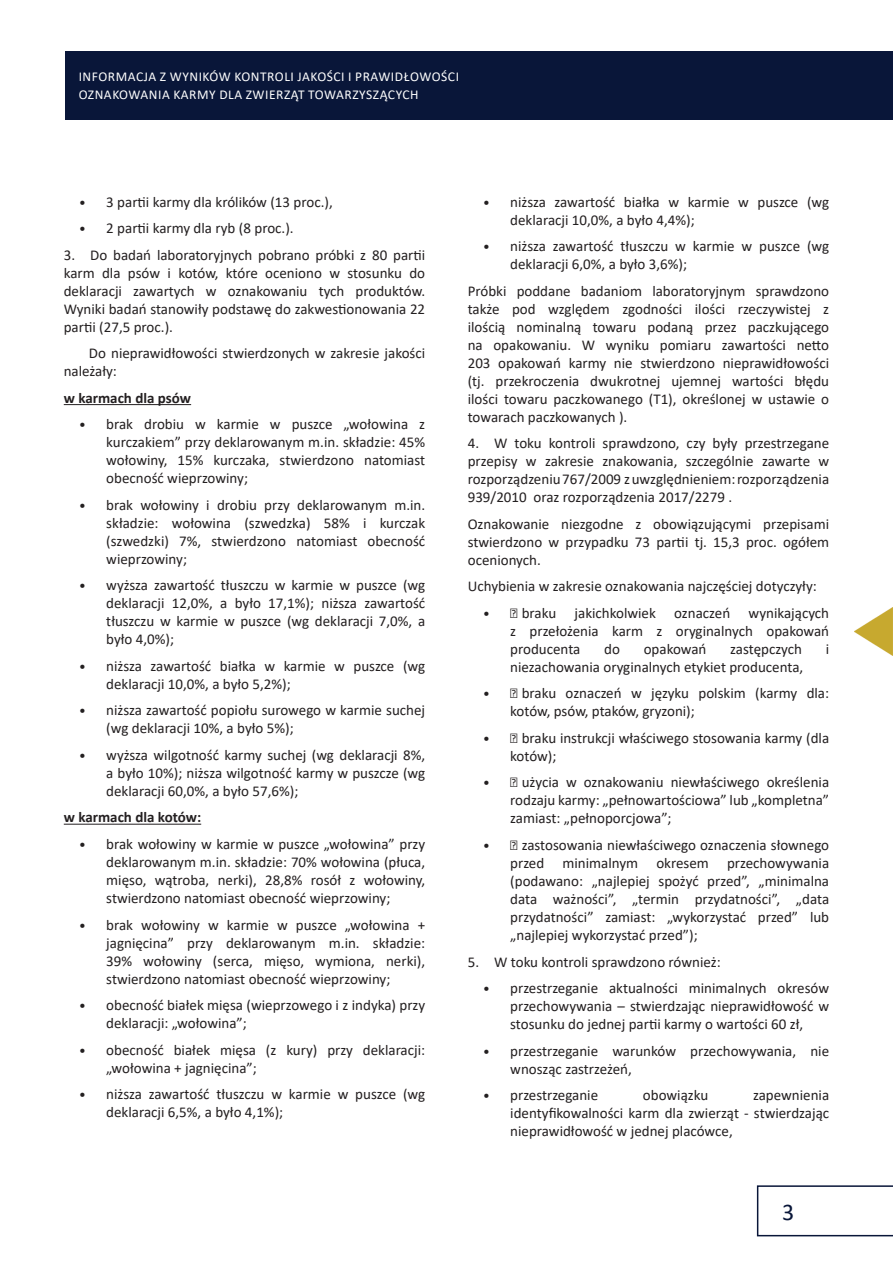
<style>
.page{position:relative;width:893px;height:1263px;background:#fff}
.page>*{position:absolute;margin:0;border:0;box-sizing:border-box;transform-origin:0 0}
.t1{font:24px "Calibri";color:#091639}
.t2{font:15px/18px "Calibri";color:#231f20;text-align:justify}
.t3{font:700 15px "Calibri";color:#231f20}
.t4{font:13.5px/18px "Calibri";letter-spacing:.04em;color:#fff}
.s1{font-size:13.5px}
</style>
<div class="page">
<svg style="left:757px;top:1185px;width:136px;height:51px"></svg>
<div style="left:66px;top:51px;width:827px;height:68px;background:#091639"></div>
<img style="left:855px;top:607px;width:38px;height:49px">
<hr style="left:64px;top:404px;width:127px;height:1px;background:#231f20">
<hr style="left:64px;top:824px;width:137px;height:1px;background:#231f20">
<p class="t4" style="left:79px;top:67px;width:382px">INFORMACJA Z WYNIKÓW KONTROLI JAKOŚCI I PRAWIDŁOWOŚCI<br>OZNAKOWANIA KARMY DLA ZWIERZĄT TOWARZYSZĄCYCH</p>
<p class="t2" style="left:79px;top:192px;width:255px"><span class="s1">•</span> 3 partii karmy dla królików (13 proc.),</p>
<p class="t2" style="left:79px;top:219px;width:216px"><span class="s1">•</span> 2 partii karmy dla ryb (8 proc.).</p>
<p class="t2" style="left:64px;top:245px;width:363px">3. Do badań laboratoryjnych pobrano próbki z 80 partii karm dla psów i kotów, które oceniono w stosunku do deklaracji zawartych w oznakowaniu tych produktów.<br>Wyniki badań stanowiły podstawę do zakwestionowania 22 partii (27,5 proc.).</p>
<p class="t2" style="left:64px;top:344px;width:363px;text-indent:25px">Do nieprawidłowości stwierdzonych w zakresie jakości należały:</p>
<p class="t3" style="left:64px;top:387px;width:129px">w karmach dla psów</p>
<p class="t2" style="left:106px;top:415px;width:320px;text-indent:-27px"><span class="s1">•</span> brak drobiu w karmie w puszce „wołowina z kurczakiem” przy deklarowanym m.in. składzie: 45% wołowiny, 15% kurczaka, stwierdzono natomiast obecność wieprzowiny;</p>
<p class="t2" style="left:106px;top:496px;width:320px;text-indent:-27px"><span class="s1">•</span> brak wołowiny i drobiu przy deklarowanym m.in. składzie: wołowina (szwedzka) 58% i kurczak (szwedzki) 7%, stwierdzono natomiast obecność wieprzowiny;</p>
<p class="t2" style="left:106px;top:576px;width:320px;text-indent:-27px"><span class="s1">•</span> wyższa zawartość tłuszczu w karmie w puszce (wg deklaracji 12,0%, a było 17,1%); niższa zawartość tłuszczu w karmie w puszce (wg deklaracji 7,0%, a było 4,0%);</p>
<p class="t2" style="left:106px;top:657px;width:320px;text-indent:-27px"><span class="s1">•</span> niższa zawartość białka w karmie w puszce (wg deklaracji 10,0%, a było 5,2%);</p>
<p class="t2" style="left:106px;top:701px;width:320px;text-indent:-27px"><span class="s1">•</span> niższa zawartość popiołu surowego w karmie suchej (wg deklaracji 10%, a było 5%);</p>
<p class="t2" style="left:106px;top:746px;width:320px;text-indent:-27px"><span class="s1">•</span> wyższa wilgotność karmy suchej (wg deklaracji 8%, a było 10%); niższa wilgotność karmy w puszcze (wg deklaracji 60,0%, a było 57,6%);</p>
<p class="t3" style="left:64px;top:807px;width:139px">w karmach dla kotów:</p>
<p class="t2" style="left:106px;top:835px;width:320px;text-indent:-27px"><span class="s1">•</span> brak wołowiny w karmie w puszce „wołowina” przy deklarowanym m.in. składzie: 70% wołowina (płuca, mięso, wątroba, nerki), 28,8% rosół z wołowiny, stwierdzono natomiast obecność wieprzowiny;</p>
<p class="t2" style="left:106px;top:915px;width:320px;text-indent:-27px"><span class="s1">•</span> brak wołowiny w karmie w puszce „wołowina + jagnięcina” przy deklarowanym m.in. składzie:<br>39% wołowiny (serca, mięso, wymiona, nerki), stwierdzono natomiast obecność wieprzowiny;</p>
<p class="t2" style="left:106px;top:996px;width:320px;text-indent:-27px"><span class="s1">•</span> obecność białek mięsa (wieprzowego i z indyka) przy deklaracji: „wołowina”;</p>
<p class="t2" style="left:106px;top:1040px;width:320px;text-indent:-27px"><span class="s1">•</span> obecność białek mięsa (z kury) przy deklaracji: „wołowina + jagnięcina”;</p>
<p class="t2" style="left:106px;top:1085px;width:320px;text-indent:-27px"><span class="s1">•</span> niższa zawartość tłuszczu w karmie w puszce (wg deklaracji 6,5%, a było 4,1%);</p>
<p class="t2" style="left:510px;top:192px;width:320px;text-indent:-27px"><span class="s1">•</span> niższa zawartość białka w karmie w puszce (wg deklaracji 10,0%, a było 4,4%);</p>
<p class="t2" style="left:510px;top:237px;width:320px;text-indent:-27px"><span class="s1">•</span> niższa zawartość tłuszczu w karmie w puszce (wg deklaracji 6,0%, a było 3,6%);</p>
<p class="t2" style="left:468px;top:281px;width:363px">Próbki poddane badaniom laboratoryjnym sprawdzono także pod względem zgodności ilości rzeczywistej z ilością nominalną towaru podaną przez paczkującego na opakowaniu. W wyniku pomiaru zawartości netto 203 opakowań karmy nie stwierdzono nieprawidłowości (tj. przekroczenia dwukrotnej ujemnej wartości błędu ilości towaru paczkowanego (T1), określonej w ustawie o towarach paczkowanych ).</p>
<p class="t2" style="left:468px;top:434px;width:363px">4. W toku kontroli sprawdzono, czy były przestrzegane przepisy w zakresie znakowania, szczególnie zawarte w rozporządzeniu 767/2009 z uwzględnieniem: rozporządzenia 939/2010 oraz rozporządzenia 2017/2279 .</p>
<p class="t2" style="left:468px;top:515px;width:363px">Oznakowanie niezgodne z obowiązującymi przepisami stwierdzono w przypadku 73 partii tj. 15,3 proc. ogółem ocenionych.</p>
<p class="t2" style="left:468px;top:577px;width:351px">Uchybienia w zakresie oznakowania najczęściej dotyczyły:</p>
<p class="t2" style="left:510px;top:604px;width:320px;text-indent:-27px"><span class="s1">•</span> braku jakichkolwiek oznaczeń wynikających z przełożenia karm z oryginalnych opakowań producenta</p>
<p class="t2" style="left:604px;top:640px;width:17px">do</p>
<p class="t2" style="left:644px;top:640px;width:64px">opakowań</p>
<p class="t2" style="left:730px;top:640px;width:73px">zastępczych</p>
<p class="t2" style="left:826px;top:640px;width:5px">i</p>
<p class="t2" style="left:510px;top:658px;width:294px">niezachowania oryginalnych etykiet producenta,</p>
<p class="t2" style="left:510px;top:684px;width:320px;text-indent:-27px"><span class="s1">•</span> braku oznaczeń w języku polskim (karmy dla: kotów, psów, ptaków, gryzoni);</p>
<p class="t2" style="left:510px;top:729px;width:320px;text-indent:-27px"><span class="s1">•</span> braku instrukcji właściwego stosowania karmy (dla kotów);</p>
<p class="t2" style="left:510px;top:773px;width:320px;text-indent:-27px"><span class="s1">•</span> użycia w oznakowaniu niewłaściwego określenia rodzaju karmy: „pełnowartościowa” lub „kompletna” zamiast: „pełnoporcjowa”;</p>
<p class="t2" style="left:510px;top:836px;width:320px;text-indent:-27px"><span class="s1">•</span> zastosowania niewłaściwego oznaczenia słownego przed minimalnym okresem przechowywania (podawano: „najlepiej spożyć przed”, „minimalna data ważności”, „termin przydatności”, „data przydatności” zamiast: „wykorzystać przed” lub „najlepiej wykorzystać przed”);</p>
<p class="t2" style="left:468px;top:952px;width:255px">5. W toku kontroli sprawdzono również:</p>
<p class="t2" style="left:510px;top:979px;width:320px;text-indent:-27px"><span class="s1">•</span> przestrzeganie aktualności minimalnych okresów przechowywania – stwierdzając nieprawidłowość w stosunku do jednej partii karmy o wartości 60 zł,</p>
<p class="t2" style="left:510px;top:1041px;width:320px;text-indent:-27px"><span class="s1">•</span> przestrzeganie warunków przechowywania, nie wnosząc zastrzeżeń,</p>
<p class="t2" style="left:483px;top:1086px;width:116px"><span class="s1">•</span> przestrzeganie</p>
<p class="t2" style="left:643px;top:1086px;width:67px">obowiązku</p>
<p class="t2" style="left:510px;top:1086px;width:320px;text-indent:243px">zapewnienia identyfikowalności karm dla zwierząt - stwierdzając nieprawidłowość w jednej placówce,</p>
<p class="t1" style="left:782px;top:1195px;width:14px">3</p>
</div>
